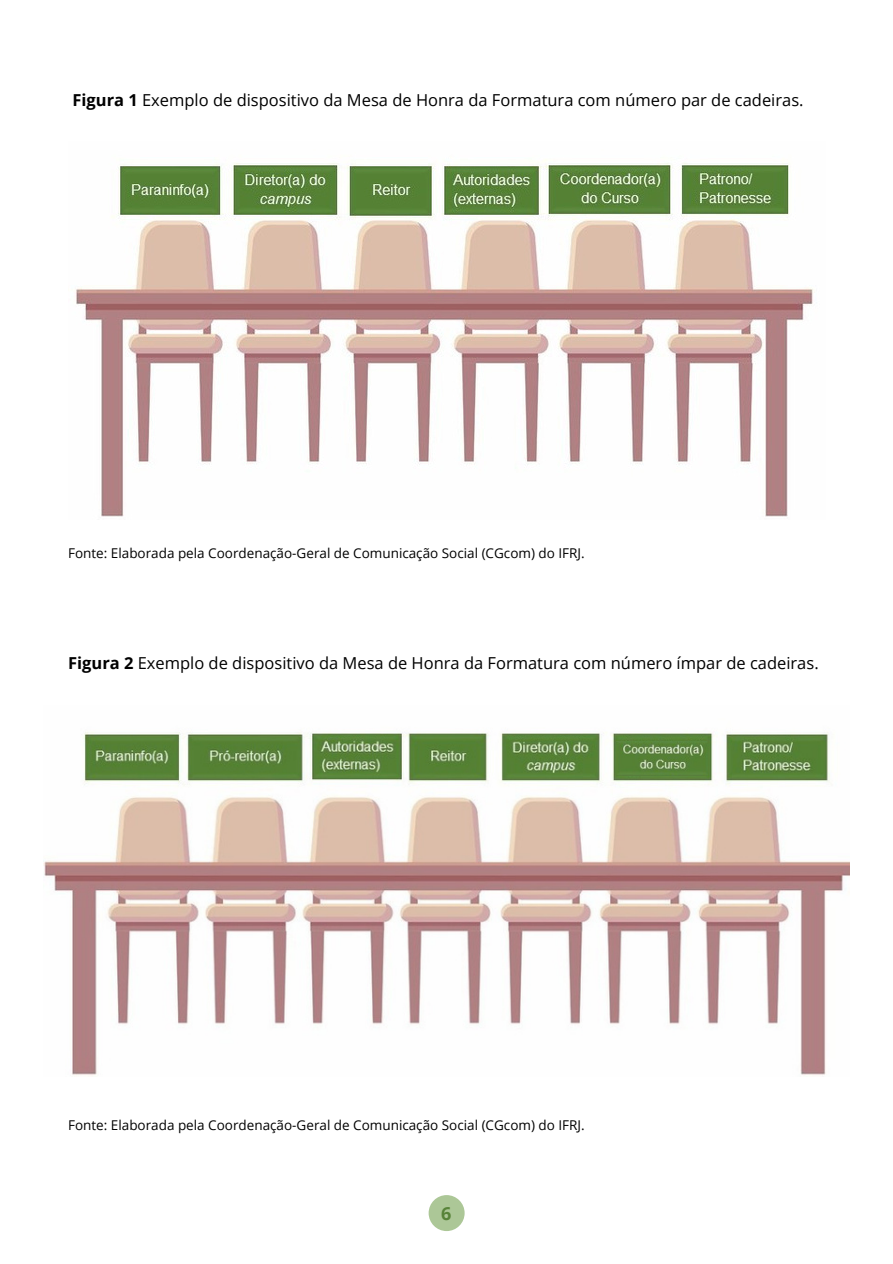
<style>
.page{position:relative;width:893px;height:1264px;background:#fff}
.page>*{position:absolute;margin:0;border:0;box-sizing:border-box;transform-origin:0 0}
.t1{font:700 18px "Open Sans";color:#578339}
.t2{font:16.5px "Open Sans";color:#000}
.t3{font:13.5px "Open Sans";color:#000}
.s1{font-weight:700}
</style>
<div class="page">
<img style="left:75px;top:160px;width:740px;height:357px">
<img style="left:43px;top:731px;width:806px;height:345px">
<div style="left:428px;top:1195px;width:36px;height:35px;background:#acc797;border-radius:50%"></div>
<img style="left:616px;top:741px;width:92px;height:34px">
<p class="t2" style="left:72px;top:88px;width:732px"><span class="s1">Figura 1</span> Exemplo de dispositivo da Mesa de Honra da Formatura com número par de cadeiras.</p>
<p class="t3" style="left:68px;top:543px;width:518px">Fonte: Elaborada pela Coordenação-Geral de Comunicação Social (CGcom) do IFRJ.</p>
<p class="t2" style="left:68px;top:651px;width:752px"><span class="s1">Figura 2</span> Exemplo de dispositivo da Mesa de Honra da Formatura com número ímpar de cadeiras.</p>
<p class="t3" style="left:68px;top:1115px;width:518px">Fonte: Elaborada pela Coordenação-Geral de Comunicação Social (CGcom) do IFRJ.</p>
<p class="t1" style="left:441px;top:1200px;width:12px">6</p>
</div>
